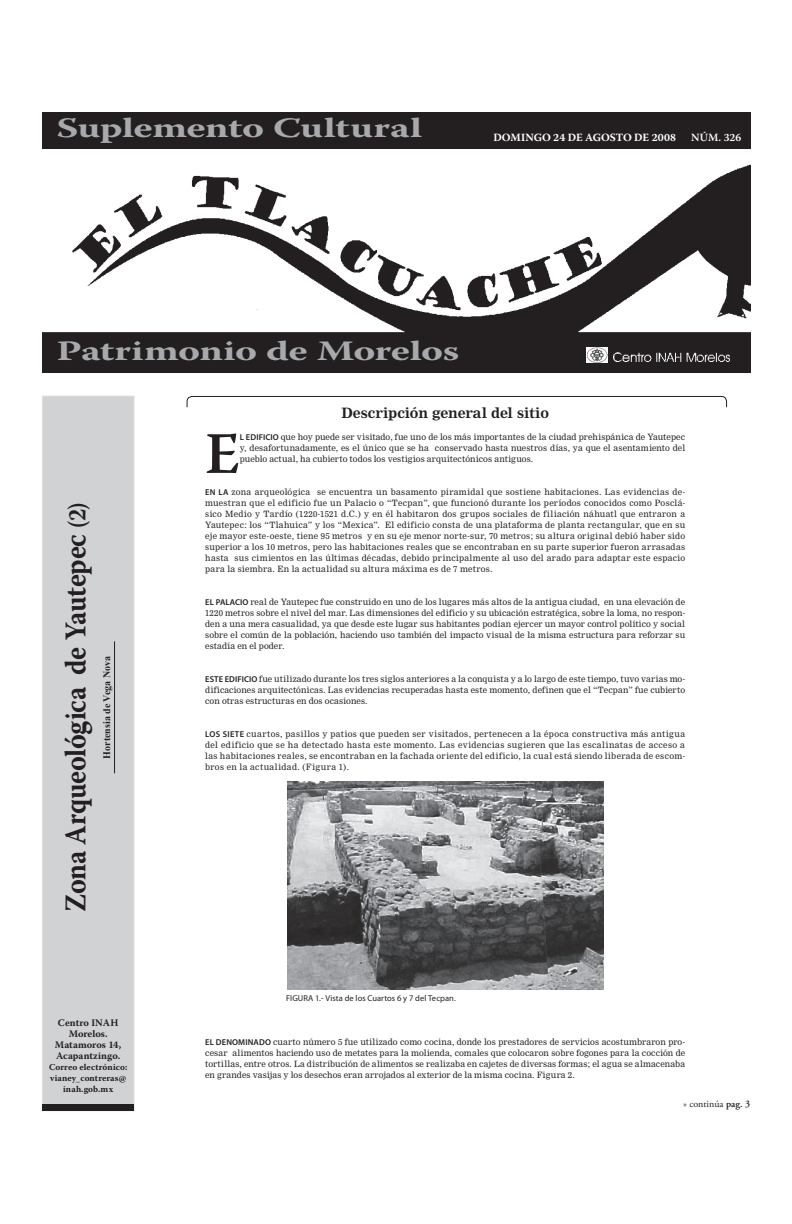
<style>
.page{position:relative;width:792px;height:1224px;background:#fff}
.page>*{position:absolute;margin:0;border:0;box-sizing:border-box;transform-origin:0 0}
.t1{font:600 58.6px "Warnock Pro";color:#231f20}
.t2{font:700 30px "Warnock Pro";letter-spacing:-.015em;color:#231f20;scale:.9 1}
.t3{font:700 28px "Warnock Pro";letter-spacing:-.015em;color:#a8a9ad;scale:1.43 1}
.t4{font:700 14px "Nimrod";letter-spacing:-.01em;color:#231f20}
.t5{font:700 11px "Warnock Pro";letter-spacing:.005em;color:#fff}
.t6{font:600 11px "Warnock Pro";letter-spacing:.01em;color:#fff}
.t7{font:700 10px/11px "Warnock Pro";color:#231f20;text-align:center}
.t8{font:700 10px "Times New Roman";color:#231f20}
.t9{font:10px "Adobe Garamond Pro";color:#231f20}
.t10{font:700 9px/11px "Warnock Pro";letter-spacing:.01em;color:#231f20;text-align:center}
.t11{font:8.5px/11px "Nimrod";letter-spacing:.015em;color:#231f20;text-align:justify}
.t12{font:8.5px "Myriad Pro";letter-spacing:.01em;color:#231f20}
.s1{font-size:25px}
.s2{font-family:"Myriad Pro";font-weight:600}
.s3{font-weight:600}
</style>
<div class="page">
<img style="left:42px;top:112px;width:708px;height:260px">
<img style="left:587px;top:347px;width:20px;height:16px">
<div style="left:42px;top:396px;width:92px;height:715px;background:#d1d2d4"></div>
<hr style="left:114px;top:641px;width:1px;height:132px;background:#231f20">
<div style="left:42px;top:1105px;width:92px;height:6px;background:#231f20"></div>
<img style="left:287px;top:782px;width:316px;height:208px">
<svg style="left:187px;top:396px;width:540px;height:12px"></svg>
<p class="t3" style="left:56px;top:111px;width:257px">Suplemento Cultural</p>
<p class="t5" style="left:493px;top:130px;width:184px">DOMINGO 24 DE AGOSTO DE 2008</p>
<p class="t6" style="left:691px;top:130px;width:52px">NÚM. 326</p>
<p class="t3" style="left:56px;top:334px;width:283px">Patrimonio de Morelos</p>
<p class="t2" style="left:58px;top:912px;width:457px;rotate:-90deg">Zona Arqueológica de Yautepec <span class="s1">(2)</span></p>
<p class="t8" style="left:100px;top:759px;width:104px;rotate:-90deg">Hortensia de Vega Nova</p>
<p class="t7" style="left:55px;top:1017px;width:68px">Centro INAH<br>Morelos.<br>Matamoros 14,<br>Acapantzingo.</p>
<p class="t10" style="left:49px;top:1061px;width:80px">Correo electrónico: vianey_contreras@ inah.gob.mx</p>
<p class="t4" style="left:341px;top:404px;width:209px">Descripción general del sitio</p>
<p class="t1" style="left:205px;top:418px;width:36px">E</p>
<p class="t11" style="left:240px;top:431px;width:447px"><span class="s2">L EDIFICIO</span> que hoy puede ser visitado, fue uno de los más importantes de la ciudad prehispánica de Yautepec y, desafortunadamente, es el único que se ha conservado hasta nuestros días, ya que el asentamiento del pueblo actual, ha cubierto todos los vestigios arquitectónicos antiguos.</p>
<p class="t11" style="left:205px;top:486px;width:482px"><span class="s2">EN LA</span> zona arqueológica se encuentra un basamento piramidal que sostiene habitaciones. Las evidencias de&shy;muestran que el edificio fue un Palacio o “Tecpan”, que funcionó durante los períodos conocidos como Posclá&shy;sico Medio y Tardío (1220-1521 d.C.) y en él habitaron dos grupos sociales de filiación náhuatl que entraron a Yautepec: los “Tlahuica” y los “Mexica”. El edificio consta de una plataforma de planta rectangular, que en su eje mayor este-oeste, tiene 95 metros y en su eje menor norte-sur, 70 metros; su altura original debió haber sido superior a los 10 metros, pero las habitaciones reales que se encontraban en su parte superior fueron arrasadas hasta sus cimientos en las últimas décadas, debido principalmente al uso del arado para adaptar este espacio para la siembra. En la actualidad su altura máxima es de 7 metros.</p>
<p class="t11" style="left:205px;top:596px;width:482px"><span class="s2">EL PALACIO</span> real de Yautepec fue construido en uno de los lugares más altos de la antigua ciudad, en una elevación de 1220 metros sobre el nivel del mar. Las dimensiones del edificio y su ubicación estratégica, sobre la loma, no respon&shy;den a una mera casualidad, ya que desde este lugar sus habitantes podían ejercer un mayor control político y social sobre el común de la población, haciendo uso también del impacto visual de la misma estructura para reforzar su estadía en el poder.</p>
<p class="t11" style="left:205px;top:673px;width:482px"><span class="s2">ESTE EDIFICIO</span> fue utilizado durante los tres siglos anteriores a la conquista y a lo largo de este tiempo, tuvo varias mo&shy;dificaciones arquitectónicas. Las evidencias recuperadas hasta este momento, definen que el “Tecpan” fue cubierto con otras estructuras en dos ocasiones.</p>
<p class="t11" style="left:205px;top:728px;width:482px"><span class="s2">LOS SIETE</span> cuartos, pasillos y patios que pueden ser visitados, pertenecen a la época constructiva más antigua del edificio que se ha detectado hasta este momento. Las evidencias sugieren que las escalinatas de acceso a las habitaciones reales, se encontraban en la fachada oriente del edificio, la cual está siendo liberada de escom&shy;bros en la actualidad. (Figura 1).</p>
<p class="t12" style="left:286px;top:993px;width:171px">Figura 1.- Vista de los Cuartos 6 y 7 del Tecpan.</p>
<p class="t11" style="left:205px;top:1036px;width:482px"><span class="s2">EL DENOMINADO</span> cuarto número 5 fue utilizado como cocina, donde los prestadores de servicios acostumbraron pro&shy;cesar alimentos haciendo uso de metates para la molienda, comales que colocaron sobre fogones para la cocción de tortillas, entre otros. La distribución de alimentos se realizaba en cajetes de diversas formas; el agua se almacenaba en grandes vasijas y los desechos eran arrojados al exterior de la misma cocina. Figura 2.</p>
<p class="t9" style="left:683px;top:1098px;width:69px">» continúa <span class="s3">pag. 3</span></p>
</div>
